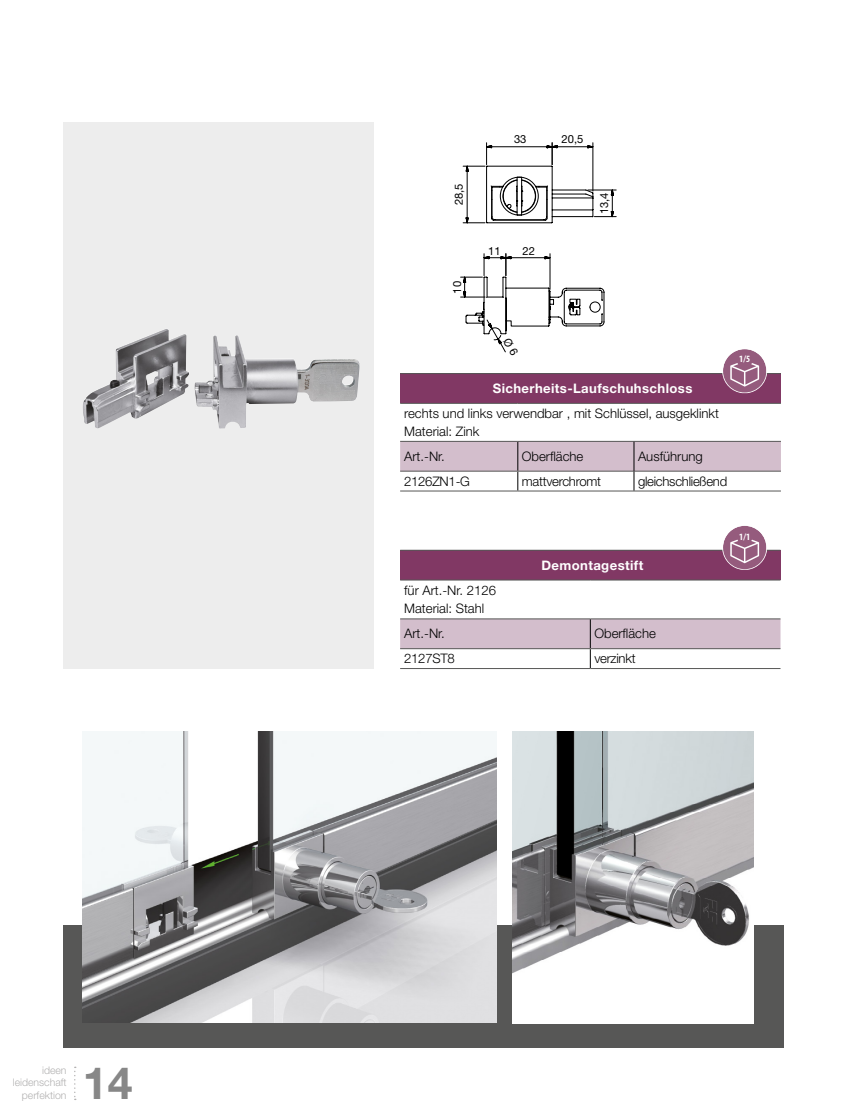
<style>
.page{position:relative;width:844px;height:1112px;background:#fff}
.page>*{position:absolute;margin:0;border:0;box-sizing:border-box;transform-origin:0 0}
.t1{font:700 44.45px "Helvetica Neue LT Pro";color:#878787}
.t2{font:300 13.12px/17.5px "Helvetica Neue LT Pro";color:#000}
.t3{font:300 13.12px "Helvetica Neue LT Pro";letter-spacing:-.02em;color:#000}
.t4{font:700 13.12px "Helvetica Neue LT Pro";letter-spacing:.03em;color:#fff}
.t5{font:11.2px "Helvetica Neue";color:#000}
.t6{font:300 10.5px/12.2px "Helvetica Neue LT Pro";color:#b3b2b2;text-align:right}
.t7{font:700 condensed 9.62px "Myriad Pro";color:#fff}
</style>
<div class="page">
<div style="left:63px;top:924px;width:720px;height:123px;background:#575756"></div>
<div style="left:400px;top:373px;width:380px;height:30px;background:#813864"></div>
<hr style="left:400px;top:373px;width:117px;height:1px;background:#575756">
<hr style="left:517px;top:373px;width:116px;height:1px;background:#575756">
<hr style="left:633px;top:373px;width:147px;height:1px;background:#575756">
<hr style="left:400px;top:403px;width:117px;height:1px;background:#575756">
<hr style="left:517px;top:403px;width:116px;height:1px;background:#575756">
<hr style="left:633px;top:403px;width:147px;height:1px;background:#575756">
<hr style="left:400px;top:490px;width:117px;height:1px;background:#575756">
<hr style="left:517px;top:490px;width:116px;height:1px;background:#575756">
<hr style="left:633px;top:490px;width:147px;height:1px;background:#575756">
<svg style="left:400px;top:441px;width:380px;height:49px"></svg>
<div style="left:400px;top:550px;width:380px;height:30px;background:#813864"></div>
<hr style="left:400px;top:549px;width:190px;height:1px;background:#575756">
<hr style="left:590px;top:549px;width:190px;height:1px;background:#575756">
<hr style="left:400px;top:579px;width:190px;height:1px;background:#575756">
<hr style="left:590px;top:579px;width:190px;height:1px;background:#575756">
<svg style="left:400px;top:618px;width:380px;height:50px"></svg>
<hr style="left:400px;top:648px;width:190px;height:1px;background:#575756">
<hr style="left:590px;top:648px;width:190px;height:1px;background:#575756">
<hr style="left:400px;top:668px;width:190px;height:1px;background:#575756">
<hr style="left:590px;top:668px;width:190px;height:1px;background:#575756">
<svg style="left:722px;top:349px;width:44px;height:44px"></svg>
<svg style="left:722px;top:525px;width:44px;height:44px"></svg>
<div style="left:63px;top:123px;width:311px;height:545px;background:#ededed"></div>
<img style="left:83px;top:329px;width:268px;height:99px">
<img style="left:83px;top:731px;width:413px;height:291px">
<img style="left:513px;top:731px;width:240px;height:292px">
<svg style="left:74px;top:1066px;width:2px;height:33px"></svg>
<svg style="left:460px;top:142px;width:156px;height:211px"></svg>
<p class="t6" style="left:13px;top:1063px;width:55px">ideen leidenschaft perfektion</p>
<h1 class="t1" style="left:83px;top:1055px;width:51px">14</h1>
<p class="t5" style="left:452px;top:205px;width:23px;rotate:-90deg">28,5</p>
<p class="t5" style="left:450px;top:293px;width:14px;rotate:-90deg">10</p>
<p class="t5" style="left:514px;top:133px;width:14px">33</p>
<p class="t5" style="left:561px;top:132px;width:23px">20,5</p>
<p class="t5" style="left:488px;top:244px;width:14px">11</p>
<p class="t5" style="left:522px;top:244px;width:14px">22</p>
<p class="t5" style="left:597px;top:214px;width:23px;rotate:-90deg">13,4</p>
<p class="t4" style="left:492px;top:380px;width:201px">Sicherheits-Laufschuhschloss</p>
<p class="t2" style="left:404px;top:404px;width:316px">rechts und links verwendbar , mit Schlüssel, ausgeklinkt<br>Material: Zink</p>
<p class="t2" style="left:404px;top:447px;width:42px">Art.-Nr.</p>
<p class="t2" style="left:521px;top:447px;width:63px">Oberfläche</p>
<p class="t2" style="left:638px;top:447px;width:66px">Ausführung</p>
<p class="t3" style="left:404px;top:473px;width:67px">2126ZN1-G</p>
<p class="t3" style="left:521px;top:473px;width:81px">mattverchromt</p>
<p class="t3" style="left:638px;top:473px;width:91px">gleichschließend</p>
<p class="t7" style="left:739px;top:353px;width:12px">1/5</p>
<p class="t4" style="left:541px;top:557px;width:103px">Demontagestift</p>
<p class="t2" style="left:404px;top:581px;width:93px">für Art.-Nr. 2126<br>Material: Stahl</p>
<p class="t2" style="left:404px;top:624px;width:42px">Art.-Nr.</p>
<p class="t2" style="left:594px;top:624px;width:63px">Oberfläche</p>
<p class="t3" style="left:404px;top:650px;width:52px">2127ST8</p>
<p class="t3" style="left:594px;top:650px;width:43px">verzinkt</p>
<p class="t7" style="left:739px;top:530px;width:12px">1/1</p>
</div>
